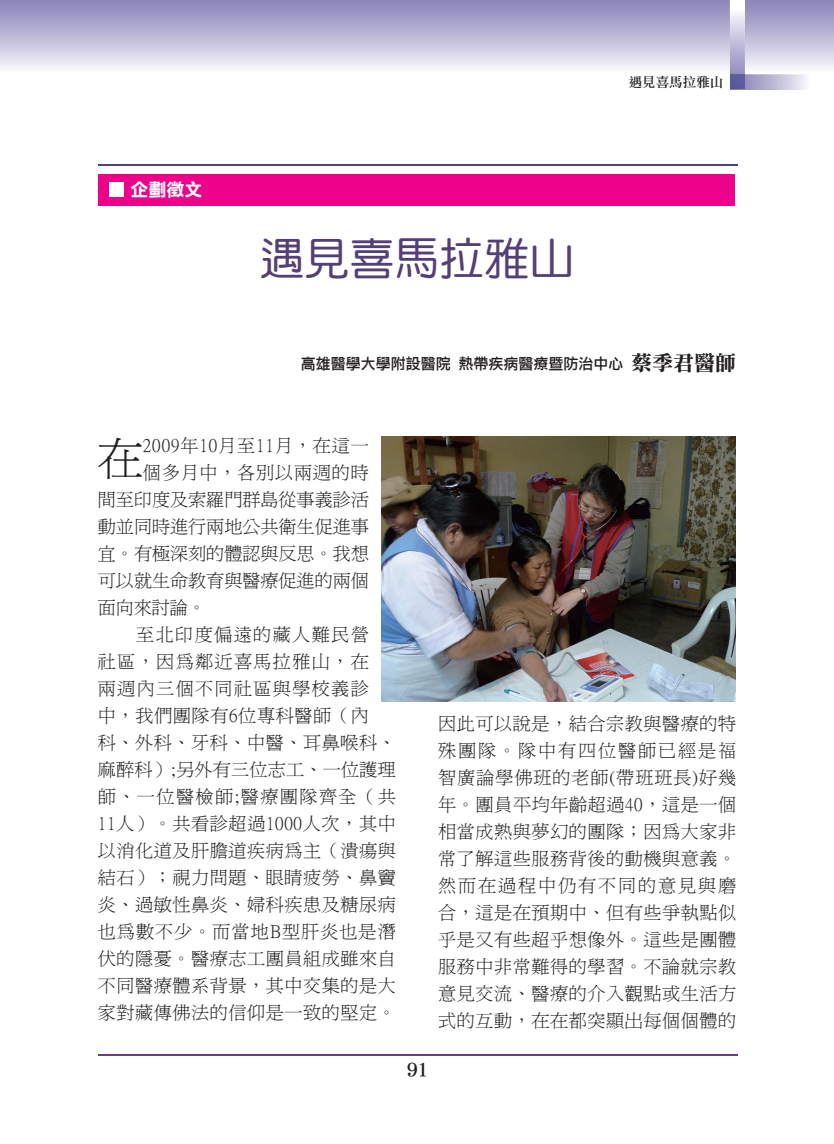
<style>
.page{position:relative;width:834px;height:1144px;background:#fff}
.page>*{position:absolute;margin:0;border:0;box-sizing:border-box;transform-origin:0 0}
.t1{font:45px "DF Yuan W5 WIN BF";color:#543f77}
.t2{font:45px "P Ming Li U";color:#231f20}
.t3{font:18px/27px "P Ming Li U";letter-spacing:.035em;color:#231f20;text-align:justify}
.t4{font:18px "P Ming Li U";letter-spacing:.005em;color:#231f20}
.t5{font:18px "P Ming Li U";letter-spacing:.085em;color:#231f20}
.t6{font:18px "P Ming Li U";letter-spacing:.08em;color:#231f20}
.t7{font:18px "P Ming Li U";letter-spacing:.015em;color:#231f20}
.t8{font:18px "P Ming Li U";letter-spacing:.06em;color:#231f20}
.t9{font:18px "DF Li Hei W7 WIN BF";color:#fff}
.t10{font:18px "DF Li Song W7 WINP BF";color:#231f20}
.t11{font:15px "DF Li Hei W5 WIN BF";color:#231f20}
.t12{font:13.5px "DF Li Song W5 WINP BF";color:#231f20}
.s1{font-family:"DF Li Song W7 WIN BF";font-size:21px}
</style>
<div class="page">
<svg style="left:0;top:0;width:13px;height:68px"></svg>
<svg style="left:13px;top:0;width:820px;height:74px"></svg>
<svg style="left:729px;top:0;width:15px;height:74px"></svg>
<svg style="left:730px;top:89px;width:76px;height:1px"></svg>
<img style="left:744px;top:74px;width:62px;height:15px">
<img style="left:730px;top:74px;width:14px;height:15px">
<hr style="left:98px;top:1055px;width:639px;height:1px;background:#6b3d7f">
<hr style="left:98px;top:165px;width:639px;height:1px;background:#543f77">
<div style="left:99px;top:174px;width:636px;height:32px;background:#ed028c"></div>
<div style="left:109px;top:182px;width:15px;height:15px;background:#fff"></div>
<img style="left:381px;top:436px;width:354px;height:265px">
<p class="t9" style="left:130px;top:180px;width:73px">企劃徵文</p>
<p class="t12" style="left:628px;top:75px;width:96px">遇見喜馬拉雅山</p>
<h1 class="t1" style="left:259px;top:236px;width:316px">遇見喜馬拉雅山</h1>
<p class="t11" style="left:301px;top:356px;width:436px">高雄醫學大學附設醫院 熱帶疾病醫療暨防治中心 <span class="s1">蔡季君醫師</span></p>
<h1 class="t2" style="left:98px;top:436px;width:46px">在</h1>
<p class="t3" style="left:143px;top:432px;width:227px">2009年10月至11月，在這一</p>
<p class="t3" style="left:143px;top:459px;width:227px">個多月中，各別以兩週的時</p>
<p class="t4" style="left:98px;top:490px;width:272px">間至印度及索羅門群島從事義診活</p>
<p class="t4" style="left:98px;top:517px;width:272px">動並同時進行兩地公共衛生促進事</p>
<p class="t4" style="left:98px;top:544px;width:272px">宜。有極深刻的體認與反思。我想</p>
<p class="t4" style="left:98px;top:571px;width:272px">可以就生命教育與醫療促進的兩個</p>
<p class="t3" style="left:98px;top:594px;width:109px">面向來討論。</p>
<p class="t5" style="left:136px;top:625px;width:234px">至北印度偏遠的藏人難民營</p>
<p class="t6" style="left:98px;top:652px;width:272px">社區，因為鄰近喜馬拉雅山，在</p>
<p class="t6" style="left:98px;top:679px;width:272px">兩週內三個不同社區與學校義診</p>
<p class="t3" style="left:98px;top:702px;width:272px">中，我們團隊有6位專科醫師（內</p>
<p class="t3" style="left:98px;top:729px;width:299px">科、外科、牙科、中醫、耳鼻喉科、</p>
<p class="t7" style="left:98px;top:760px;width:299px">麻醉科）;另外有三位志工、一位護理</p>
<p class="t5" style="left:98px;top:787px;width:299px">師、一位醫檢師;醫療團隊齊全（共</p>
<p class="t3" style="left:98px;top:810px;width:299px">11人）。共看診超過1000人次，其中</p>
<p class="t3" style="left:98px;top:837px;width:299px">以消化道及肝膽道疾病為主（潰瘍與</p>
<p class="t3" style="left:98px;top:864px;width:299px">結石）；視力問題、眼睛疲勞、鼻竇</p>
<p class="t3" style="left:98px;top:891px;width:299px">炎、過敏性鼻炎、婦科疾患及糖尿病</p>
<p class="t8" style="left:98px;top:922px;width:299px">也為數不少。而當地B型肝炎也是潛</p>
<p class="t3" style="left:98px;top:945px;width:299px">伏的隱憂。醫療志工團員組成雖來自</p>
<p class="t3" style="left:98px;top:972px;width:299px">不同醫療體系背景，其中交集的是大</p>
<p class="t3" style="left:98px;top:999px;width:299px">家對藏傳佛法的信仰是一致的堅定。</p>
<p class="t3" style="left:438px;top:710px;width:299px">因此可以說是，結合宗教與醫療的特殊團隊。隊中有四位醫師已經是福智廣論學佛班的老師(帶班班長)好幾年。團員平均年齡超過40，這是一個相當成熟與夢幻的團隊；因為大家非常了解這些服務背後的動機與意義。然而在過程中仍有不同的意見與磨合，這是在預期中、但有些爭執點似乎是又有些超乎想像外。這些是團體服務中非常難得的學習。不論就宗教意見交流、醫療的介入觀點或生活方式的互動，在在都突顯出每個個體的</p>
<p class="t10" style="left:407px;top:1061px;width:23px">91</p>
</div>
